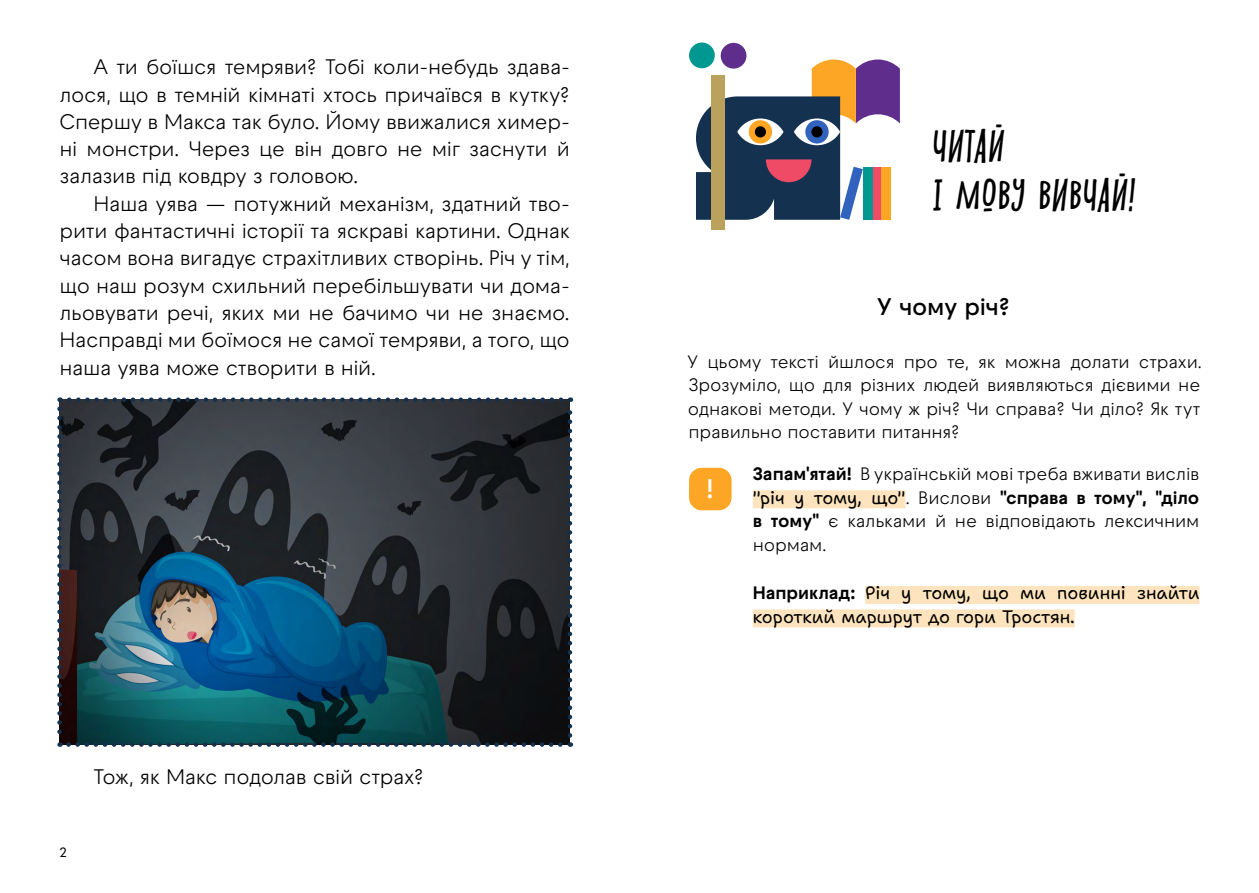
<style>
.page{position:relative;width:1259px;height:893px;background:#fff}
.page>*{position:absolute;margin:0;border:0;box-sizing:border-box;transform-origin:0 0}
.t1{font:italic 39px/48.8px "Shnobel";letter-spacing:-.02em;color:#000}
.t2{font:600 27px "Raptor V3 Premium";color:#fff}
.t3{font:600 24px "Raptor V3 Premium";letter-spacing:-.01em;color:#000}
.t4{font:21px/27.3px "Raptor V3 Premium";letter-spacing:-.02em;color:#000;text-align:justify}
.t5{font:18px/23.4px "Raptor V3 Premium";letter-spacing:-.015em;color:#000;text-align:justify}
.t6{font:18px/23.4px "Shantell Sans";letter-spacing:-.005em;color:#000}
.t7{font:500 13.5px "Raptor V3 Premium";color:#000}
.s1{font-weight:700}
.s2{font-family:"Shantell Sans"}
.s3{font-family:"Raptor V3 Premium";font-weight:700}
</style>
<div class="page">
<img style="left:60px;top:400px;width:510px;height:345px">
<svg style="left:57px;top:409px;width:5px;height:338px"></svg>
<svg style="left:68px;top:742px;width:503px;height:5px"></svg>
<svg style="left:568px;top:397px;width:4px;height:338px"></svg>
<svg style="left:60px;top:397px;width:501px;height:5px"></svg>
<div style="left:711px;top:75px;width:13px;height:155px;background:#baa25d"></div>
<div style="left:689px;top:43px;width:26px;height:25px;background:#009891;border-radius:50%"></div>
<div style="left:720px;top:43px;width:26px;height:26px;background:#5f2d8c;border-radius:50%"></div>
<svg style="left:696px;top:60px;width:204px;height:160px"></svg>
<div style="left:881px;top:167px;width:10px;height:53px;background:#fda625"></div>
<div style="left:689px;top:468px;width:42px;height:42px;background:#fda625;border-radius:13px"></div>
<div style="left:753px;top:490px;width:152px;height:18px;background:#fee4be"></div>
<div style="left:865px;top:586px;width:334px;height:18px;background:#fee4be"></div>
<div style="left:753px;top:609px;width:321px;height:18px;background:#fee4be"></div>
<p class="t4" style="left:60px;top:53px;width:512px;text-indent:34px">А ти боїшся темряви? Тобі коли-небудь здава&shy;лося, що в темній кімнаті хтось причаївся в кутку?<br>Спершу в Макса так було. Йому ввижалися химер&shy;ні монстри. Через це він довго не міг заснути й залазив під ковдру з головою.</p>
<p class="t4" style="left:60px;top:190px;width:512px;text-indent:34px">Наша уява — потужний механізм, здатний тво&shy;рити фантастичні історії та яскраві картини. Однак часом вона вигадує страхітливих створінь. Річ у тім, що наш розум схильний перебільшувати чи дома&shy;льовувати речі, яких ми не бачимо чи не знаємо.<br>Насправді ми боїмося не самої темряви, а того, що наша уява може створити в ній.</p>
<p class="t7" style="left:60px;top:843px;width:9px">2</p>
<p class="t4" style="left:94px;top:763px;width:332px">Тож, як Макс подолав свій страх?</p>
<h1 class="t1" style="left:931px;top:121px;width:204px">ЧИТАЙ<br>І МОВУ ВИВЧАЙ!</h1>
<p class="t3" style="left:877px;top:289px;width:134px">У чому річ?</p>
<p class="t5" style="left:687px;top:350px;width:516px">У цьому тексті йшлося про те, як можна долати страхи.<br>Зрозуміло, що для різних людей виявляються дієвими не однакові методи. У чому ж річ? Чи справа? Чи діло? Як тут правильно поставити питання?</p>
<p class="t2" style="left:706px;top:469px;width:10px">!</p>
<p class="t5" style="left:753px;top:462px;width:448px"><span class="s1">Запам'ятай!</span> В українській мові треба вживати вислів <span class="s2">"річ у тому, що"</span>. Вислови <span class="s1">"справа в тому", "діло в тому"</span> є кальками й не відповідають лексичним нормам.</p>
<p class="t6" style="left:753px;top:582px;width:448px"><span class="s3">Наприклад:</span> Річ у тому, що ми повинні знайти короткий маршрут до гори Тростян.</p>
</div>
